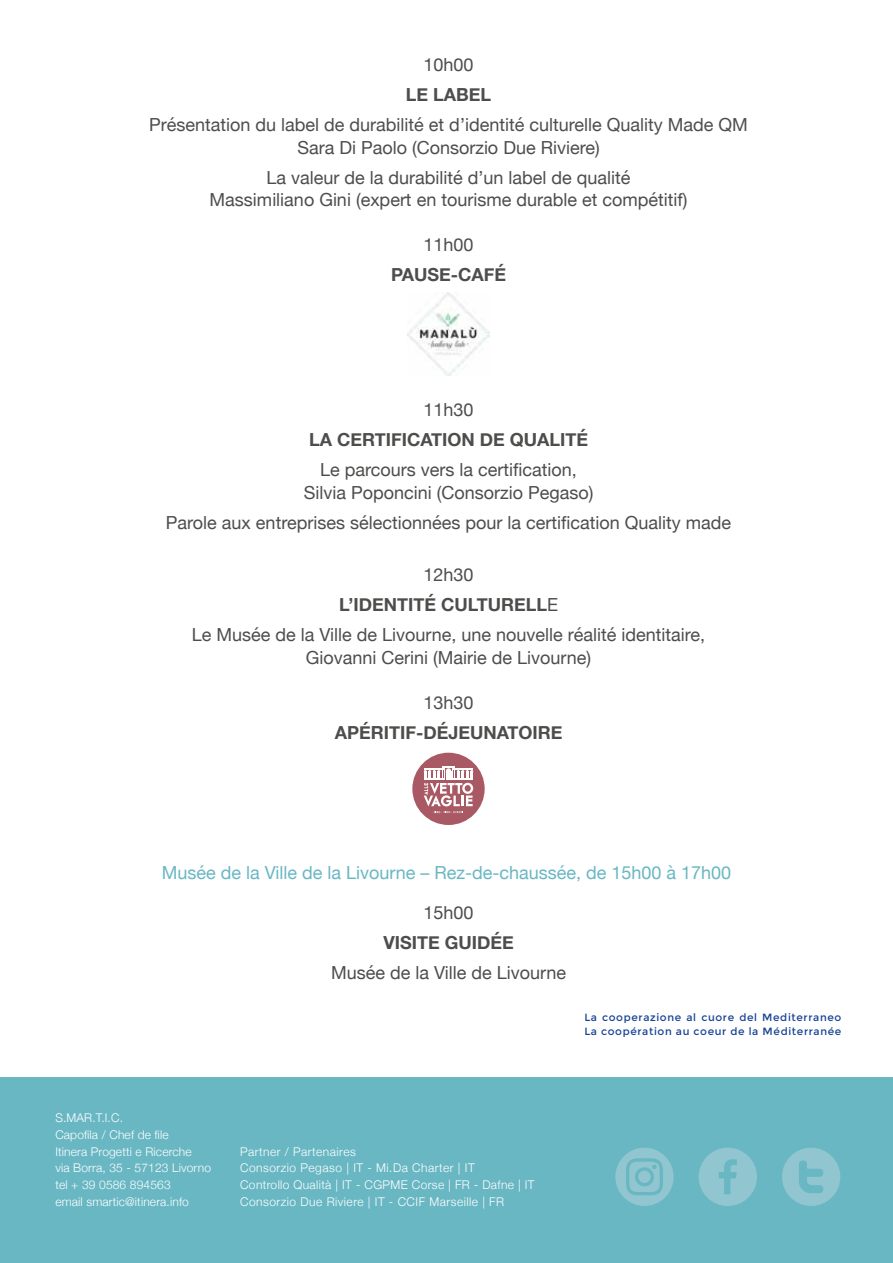
<style>
.page{position:relative;width:893px;height:1263px;background:#fff}
.page>*{position:absolute;margin:0;border:0;box-sizing:border-box;transform-origin:0 0}
.t1{font:18px/22.5px "Helvetica Neue";color:#4d4d4c;text-align:center}
.t2{font:700 18px "Helvetica Neue";color:#4d4d4c}
.t3{font:18px "Helvetica Neue";color:#69b7c3}
.t4{font:300 12px/16.8px "Helvetica Neue";letter-spacing:.03em;color:#fff}
.t5{font:300 12px/16.8px "Helvetica Neue";letter-spacing:.01em;color:#fff}
.t6{font:10.5px/13.5px "Montserrat";letter-spacing:.06em;color:#164194}
.s1{font-weight:700}
</style>
<div class="page">
<div style="left:0;top:1077px;width:893px;height:186px;background:#69b7c3"></div>
<svg style="left:699px;top:1148px;width:58px;height:58px"></svg>
<svg style="left:782px;top:1148px;width:58px;height:58px"></svg>
<div style="left:615px;top:1148px;width:59px;height:58px;background:#91c6d0;border-radius:50%"></div>
<svg style="left:626px;top:1158px;width:37px;height:37px"></svg>
<div style="left:412px;top:753px;width:73px;height:72px;background:#a95964;border-radius:50%"></div>
<svg style="left:424px;top:766px;width:49px;height:47px"></svg>
<img style="left:407px;top:292px;width:83px;height:83px">
<p class="t1" style="left:423px;top:55px;width:52px">10h00</p>
<p class="t2" style="left:406px;top:81px;width:87px">LE LABEL</p>
<p class="t1" style="left:149px;top:115px;width:600px">Présentation du label de durabilité et d’identité culturelle Quality Made QM<br>Sara Di Paolo (Consorzio Due Riviere)</p>
<p class="t1" style="left:210px;top:167px;width:479px">La valeur de la durabilité d’un label de qualité<br>Massimiliano Gini (expert en tourisme durable et compétitif)</p>
<p class="t1" style="left:423px;top:235px;width:52px">11h00</p>
<p class="t2" style="left:391px;top:261px;width:117px">PAUSE-CAFÉ</p>
<p class="t1" style="left:423px;top:400px;width:52px">11h30</p>
<p class="t2" style="left:309px;top:426px;width:280px">LA CERTIFICATION DE QUALITÉ</p>
<p class="t1" style="left:304px;top:460px;width:291px">Le parcours vers la certification,<br>Silvia Poponcini (Consorzio Pegaso)</p>
<p class="t1" style="left:166px;top:512px;width:567px">Parole aux entreprises sélectionnées pour la certification Quality made</p>
<p class="t1" style="left:192px;top:561px;width:515px;line-height:30px">12h30<br><span class="s1">L’IDENTITÉ CULTURELL</span>E<br>Le Musée de la Ville de Livourne, une nouvelle réalité identitaire,</p>
<p class="t1" style="left:306px;top:647px;width:287px">Giovanni Cerini (Mairie de Livourne)</p>
<p class="t1" style="left:423px;top:692px;width:52px">13h30</p>
<p class="t2" style="left:335px;top:718px;width:229px">APÉRITIF-DÉJEUNATOIRE</p>
<p class="t3" style="left:162px;top:860px;width:571px">Musée de la Ville de la Livourne – Rez-de-chaussée, de 15h00 à 17h00</p>
<p class="t1" style="left:423px;top:902px;width:52px">15h00</p>
<p class="t2" style="left:383px;top:928px;width:132px">VISITE GUIDÉE</p>
<p class="t1" style="left:331px;top:962px;width:237px">Musée de la Ville de Livourne</p>
<p class="t6" style="left:584px;top:1011px;width:258px">La cooperazione al cuore del Mediterraneo<br>La coopération au coeur de la Méditerranée</p>
<p class="t5" style="left:55px;top:1108px;width:157px">S.MAR.T.I.C.<br>Capofila / Chef de file<br>Itinera Progetti e Ricerche<br>via Borra, 35 - 57123 Livorno tel + 39 0586 894563<br>email smartic@itinera.info</p>
<p class="t4" style="left:240px;top:1142px;width:296px">Partner / Partenaires<br>Consorzio Pegaso | IT - Mi.Da Charter | IT<br>Controllo Qualità | IT - CGPME Corse | FR - Dafne | IT Consorzio Due Riviere | IT - CCIF Marseille | FR</p>
</div>
